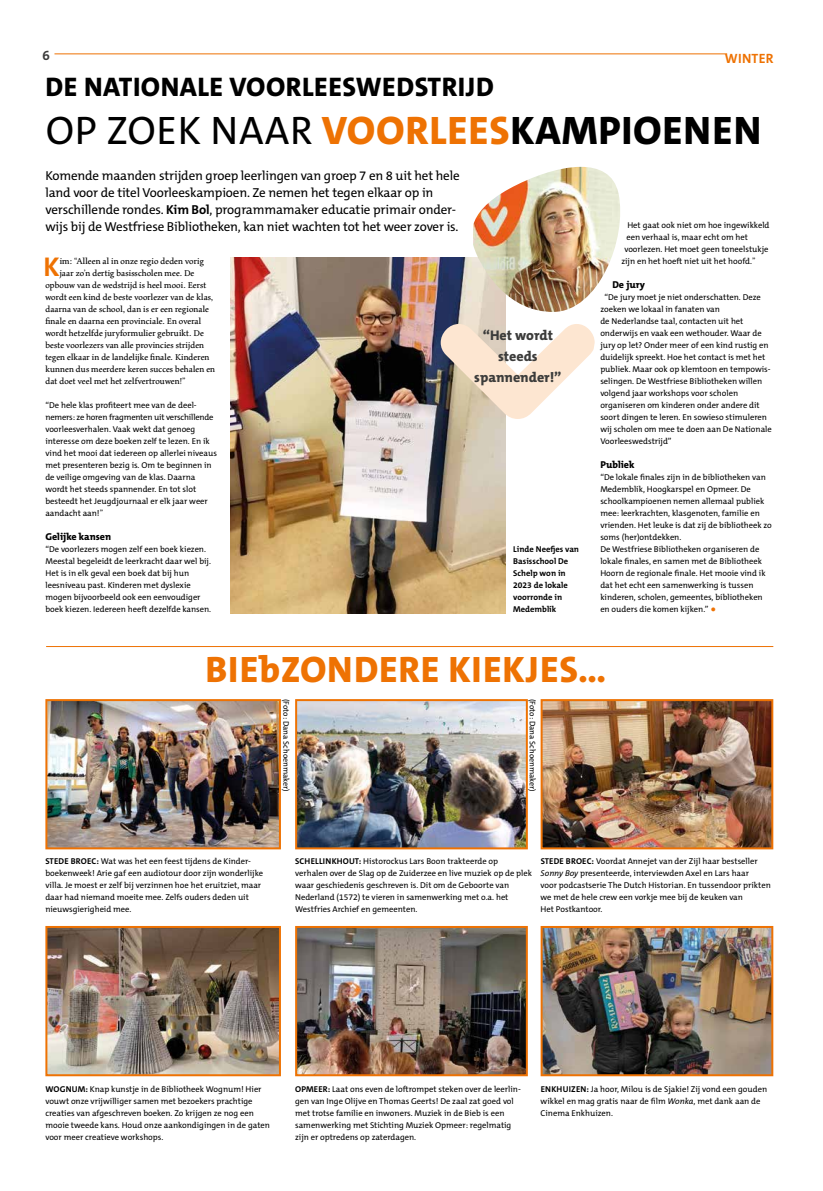
<style>
.page{position:relative;width:823px;height:1191px;background:#fff}
.page>*{position:absolute;margin:0;border:0;box-sizing:border-box;transform-origin:0 0}
.t1{font:40px "The Mix C5";letter-spacing:.02em;color:#000}
.t2{font:800 37px "The Mix C5";letter-spacing:.02em;color:#ee7203}
.t3{font:700 27.3px "The Mix C5";color:#ee7203}
.t4{font:800 27px "The Mix C5";letter-spacing:.02em;color:#000}
.t5{font:800 14px/21px "The Mix C5";color:#3c3c3b;text-align:center}
.t6{font:700 13.5px "The Mix C5";letter-spacing:.015em;color:#ee7203}
.t7{font:700 13.5px "The Mix C5";color:#3c3c3b}
.t8{font:13px/17px "The Mix C5";letter-spacing:-.01em;color:#000}
.t9{font:800 10px "The Mix C5";color:#000}
.t10{font:9.5px "Maiola Bk";color:#000}
.t11{font:8.5px/12px "The Mix C5";color:#000}
.t12{font:700 8.5px/12px "The Mix C5";color:#000}
.t13{font:8px "The Mix C5";color:#000}
.s1{font-weight:800;color:#ee7203}
.s2{font-weight:800}
.s3{font-weight:700}
.s4{font-family:"Maiola Bk";font-size:9.5px}
.s5{font-family:"Maiola Bk";font-size:9.5px;color:#ee7203}
.s6{font-style:italic}
</style>
<div class="page">
<hr style="left:54px;top:53px;width:672px;height:1px;background:#ee7203">
<img style="left:230px;top:257px;width:275px;height:356px">
<img style="left:48px;top:702px;width:230px;height:144px">
<div style="left:45px;top:699px;width:236px;height:150px;border:2px solid #ee7203"></div>
<hr style="left:46px;top:646px;width:726px;height:1px;background:#ee7203">
<img style="left:298px;top:702px;width:226px;height:144px">
<div style="left:295px;top:699px;width:232px;height:150px;border:2px solid #ee7203"></div>
<img style="left:543px;top:702px;width:226px;height:144px">
<div style="left:540px;top:699px;width:232px;height:150px;border:2px solid #ee7203"></div>
<img style="left:48px;top:929px;width:230px;height:144px">
<div style="left:45px;top:926px;width:236px;height:150px;border:2px solid #ee7203"></div>
<img style="left:298px;top:929px;width:226px;height:144px">
<div style="left:295px;top:926px;width:232px;height:150px;border:2px solid #ee7203"></div>
<img style="left:543px;top:929px;width:226px;height:144px">
<div style="left:540px;top:926px;width:232px;height:150px;border:2px solid #ee7203"></div>
<img style="left:473px;top:167px;width:147px;height:145px">
<svg style="left:440px;top:324px;width:154px;height:95px"></svg>
<h3 class="t7" style="left:43px;top:46px;width:9px">6</h3>
<h3 class="t6" style="left:724px;top:50px;width:50px">WINTER</h3>
<h3 class="t4" style="left:46px;top:70px;width:449px">DE NATIONALE VOORLEESWEDSTRIJD</h3>
<h1 class="t1" style="left:46px;top:105px;width:716px">OP ZOEK NAAR <span class="s1">VOORLEES</span><span class="s2">KAMPIOENEN</span></h1>
<p class="t8" style="left:45px;top:167px;width:415px">Komende maanden strijden groep leerlingen van groep 7 en 8 uit het hele land voor de titel Voorleeskampioen. Ze nemen het tegen elkaar op in verschillende rondes. <span class="s3">Kim Bol</span>, programmamaker educatie primair onder&shy;wijs bij de Westfriese Bibliotheken, kan niet wachten tot het weer zover is.</p>
<p class="t11" style="left:627px;top:219px;width:143px">Het gaat ook niet om hoe ingewikkeld</p>
<p class="t11" style="left:626px;top:231px;width:123px">een verhaal is, maar echt om het</p>
<p class="t11" style="left:624px;top:243px;width:145px">voorlezen. Het moet geen toneelstukje</p>
<p class="t11" style="left:621px;top:255px;width:135px">zijn en het hoeft niet uit het hoofd.<span class="s4">”</span></p>
<p class="t9" style="left:612px;top:278px;width:34px">De jury</p>
<p class="t11" style="left:600px;top:291px;width:173px;text-indent:4px">“De jury moet je niet onderschatten. Deze zoeken we lokaal in fanaten van<br>de Nederlandse taal, contacten uit het onderwijs en vaak een wethouder. Waar de jury op let? Onder meer of een kind rustig en duidelijk spreekt. Hoe het contact is met het publiek. Maar ook op klemtoon en tempowis&shy;selingen. De Westfriese Bibliotheken willen volgend jaar workshops voor scholen organiseren om kinderen onder andere dit soort dingen te leren. En sowieso stimuleren wij scholen om mee te doen aan De Nationale Voorleeswedstrijd”</p>
<p class="t9" style="left:600px;top:458px;width:36px">Publiek</p>
<p class="t11" style="left:600px;top:471px;width:173px">“De lokale finales zijn in de bibliotheken van Medemblik, Hoogkarspel en Opmeer. De schoolkampioenen nemen allemaal publiek mee: leerkrachten, klasgenoten, familie en vrienden. Het leuke is dat zij de bibliotheek zo soms (her)ontdekken.<br>De Westfriese Bibliotheken organiseren de lokale finales, en samen met de Bibliotheek Hoorn de regionale finale. Het mooie vind ik dat het echt een samenwerking is tussen kinderen, scholen, gemeentes, bibliotheken en ouders die komen kijken.” <span class="s5">○</span></p>
<h3 class="t3" style="left:43px;top:249px;width:18px">K</h3>
<p class="t10" style="left:60px;top:254px;width:146px">im: “Alleen al in onze regio deden vorig</p>
<p class="t10" style="left:60px;top:266px;width:136px">jaar zo’n dertig basisscholen mee. De</p>
<p class="t10" style="left:45px;top:278px;width:162px">opbouw van de wedstrijd is heel mooi. Eerst</p>
<p class="t10" style="left:45px;top:290px;width:169px">wordt een kind de beste voorlezer van de klas,</p>
<p class="t10" style="left:45px;top:302px;width:165px">daarna van de school, dan is er een regionale</p>
<p class="t10" style="left:45px;top:314px;width:157px">finale en daarna een provinciale. En overal</p>
<p class="t10" style="left:45px;top:326px;width:160px">wordt hetzelfde juryformulier gebruikt. De</p>
<p class="t10" style="left:45px;top:338px;width:160px">beste voorlezers van alle provincies strijden</p>
<p class="t10" style="left:45px;top:350px;width:166px">tegen elkaar in de landelijke finale. Kinderen</p>
<p class="t10" style="left:45px;top:362px;width:171px">kunnen dus meerdere keren succes behalen en</p>
<p class="t10" style="left:45px;top:374px;width:142px">dat doet veel met het zelfvertrouwen!”</p>
<p class="t11" style="left:45px;top:399px;width:173px">“De hele klas profiteert mee van de deel&shy;nemers: ze horen fragmenten uit verschillende voorleesverhalen. Vaak wekt dat genoeg interesse om deze boeken zelf te lezen. En ik vind het mooi dat iedereen op allerlei niveaus met presenteren bezig is. Om te beginnen in de veilige omgeving van de klas. Daarna wordt het steeds spannender. En tot slot besteedt het Jeugdjournaal er elk jaar weer aandacht aan!<span class="s4">”</span></p>
<p class="t9" style="left:45px;top:530px;width:67px">Gelijke kansen</p>
<p class="t11" style="left:45px;top:543px;width:167px">“De voorlezers mogen zelf een boek kiezen.<br>Meestal begeleidt de leerkracht daar wel bij.<br>Het is in elk geval een boek dat bij hun leesniveau past. Kinderen met dyslexie mogen bijvoorbeeld ook een eenvoudiger boek kiezen. Iedereen heeft dezelfde kansen.</p>
<h3 class="t5" style="left:474px;top:325px;width:89px">“Het wordt steeds spannender!”</h3>
<p class="t12" style="left:513px;top:543px;width:67px">Linde Neefjes van<br>Basisschool De<br>Schelp won in<br>2023 de lokale voorronde in<br>Medemblik</p>
<h2 class="t2" style="left:205px;top:646px;width:402px">BIEbZONDERE KIEKJES...</h2>
<p class="t13" style="left:291px;top:699px;width:94px;rotate:90deg">(Foto: Dana Schoenmaker)</p>
<p class="t13" style="left:537px;top:699px;width:94px;rotate:90deg">(Foto: Dana Schoenmaker)</p>
<p class="t11" style="left:45px;top:855px;width:219px"><span class="s3">STEDE BROEC:</span> Wat was het een feest tijdens de Kinder&shy;boekenweek! Arie gaf een audiotour door zijn wonderlijke villa. Je moest er zelf bij verzinnen hoe het eruitziet, maar daar had niemand moeite mee. Zelfs ouders deden uit nieuwsgierigheid mee.</p>
<p class="t11" style="left:295px;top:855px;width:238px"><span class="s3">SCHELLINKHOUT:</span> Historockus Lars Boon trakteerde op verhalen over de Slag op de Zuiderzee en live muziek op de plek waar geschiedenis geschreven is. Dit om de Geboorte van Nederland (1572) te vieren in samenwerking met o.a. het Westfries Archief en gemeenten.</p>
<p class="t10" style="left:543px;top:866px;width:46px">Koggenland</p>
<p class="t11" style="left:540px;top:855px;width:231px"><span class="s3">STEDE BROEC:</span> Voordat Annejet van der Zijl haar bestseller <span class="s6">Sonny Boy</span> presenteerde, interviewden Axel en Lars haar<br>voor podcastserie The Dutch Historian. En tussendoor prikten we met de hele crew een vorkje mee bij de keuken van<br>Het Postkantoor.</p>
<p class="t11" style="left:45px;top:1083px;width:226px"><span class="s3">WOGNUM:</span> Knap kunstje in de Bibliotheek Wognum! Hier vouwt onze vrijwilliger samen met bezoekers prachtige creaties van afgeschreven boeken. Zo krijgen ze nog een mooie tweede kans. Houd onze aankondigingen in de gaten voor meer creatieve workshops.</p>
<p class="t11" style="left:295px;top:1083px;width:227px"><span class="s3">OPMEER:</span> Laat ons even de loftrompet steken over de leerlin&shy;gen van Inge Olijve en Thomas Geerts! De zaal zat goed vol met trotse familie en inwoners. Muziek in de Bieb is een samenwerking met Stichting Muziek Opmeer: regelmatig zijn er optredens op zaterdagen.</p>
<p class="t11" style="left:540px;top:1083px;width:228px"><span class="s3">ENKHUIZEN:</span> Ja hoor, Milou is de Sjakie! Zij vond een gouden wikkel en mag gratis naar de film <span class="s6">Wonka</span>, met dank aan de<br>Cinema Enkhuizen.</p>
</div>
